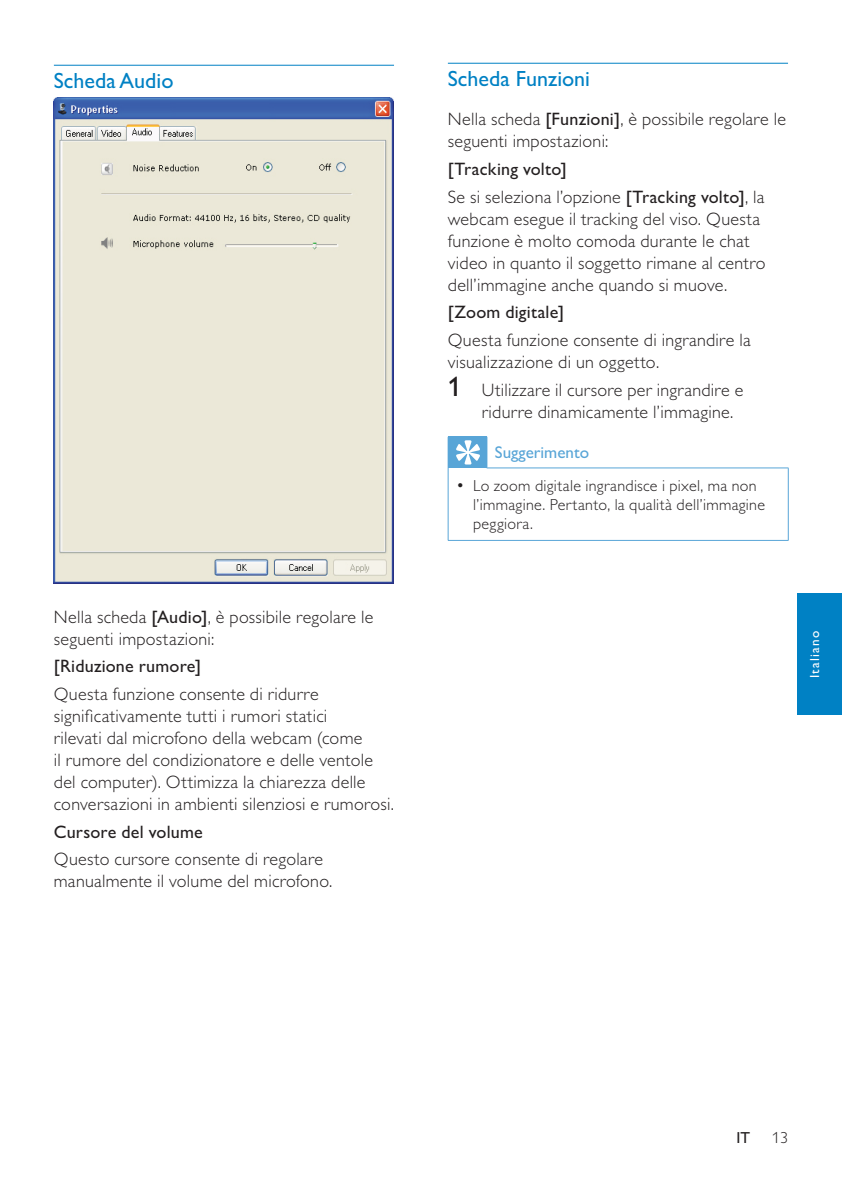
<style>
.page{position:relative;width:842px;height:1190px;background:#fff}
.page>*{position:absolute;margin:0;border:0;box-sizing:border-box;transform-origin:0 0}
.t1{font:22px "Gill Sans Alt One WGL";color:#0081c4}
.t2{font:18px/22px "Gill Sans Alt One WGL Light";letter-spacing:.015em;color:#231f20}
.t3{font:18px "Gill Sans Alt One WGL";letter-spacing:.01em;color:#231f20}
.t4{font:17px "Gill Sans Alt One WGL";color:#58a5d7}
.t5{font:16px/19px "Gill Sans Alt One WGL Light";letter-spacing:.02em;color:#231f20}
.t6{font:16px "Gill Sans Alt One WGL";color:#231f20}
.t7{font:13.2px "Gill Sans Alt One WGL";letter-spacing:.1em;color:#fff}
.s1{font-family:"Gill Sans Alt One WGL"}
.s2{font-family:"Gill Sans Alt One WGL";font-size:28px}
.s3{font-size:17px}
</style>
<div class="page">
<hr style="left:448px;top:63px;width:340px;height:1px;background:#0081c4">
<div style="left:448px;top:437px;width:39px;height:31px;background:#58a5d7"></div>
<hr style="left:487px;top:437px;width:1px;height:31px;background:#58a5d7">
<hr style="left:487px;top:468px;width:302px;height:1px;background:#58a5d7">
<hr style="left:448px;top:468px;width:1px;height:72px;background:#58a5d7">
<hr style="left:788px;top:468px;width:1px;height:72px;background:#58a5d7">
<hr style="left:448px;top:540px;width:341px;height:1px;background:#58a5d7">
<svg style="left:456px;top:440px;width:24px;height:25px"></svg>
<hr style="left:54px;top:65px;width:340px;height:1px;background:#0081c4">
<img style="left:54px;top:97px;width:340px;height:487px">
<div style="left:797px;top:593px;width:45px;height:122px;background:#0081c4"></div>
<p class="t1" style="left:54px;top:73px;width:121px">Scheda Audio</p>
<p class="t2" style="left:54px;top:608px;width:321px">Nella scheda <span class="s1">[Audio]</span>, è possibile regolare le seguenti impostazioni:</p>
<p class="t3" style="left:54px;top:660px;width:149px">[Riduzione rumore]</p>
<p class="t2" style="left:54px;top:685px;width:342px">Questa funzione consente di ridurre significativamente tutti i rumori statici<br>rilevati dal microfono della webcam (come<br>il rumore del condizionatore e delle ventole del computer). Ottimizza la chiarezza delle conversazioni in ambienti silenziosi e rumorosi.</p>
<p class="t3" style="left:54px;top:825px;width:150px">Cursore del volume</p>
<p class="t2" style="left:54px;top:850px;width:280px">Questo cursore consente di regolare manualmente il volume del microfono.</p>
<p class="t1" style="left:448px;top:71px;width:144px">Scheda Funzioni</p>
<p class="t2" style="left:448px;top:110px;width:340px">Nella scheda <span class="s1">[Funzioni]</span>, è possibile regolare le seguenti impostazioni:</p>
<p class="t3" style="left:448px;top:163px;width:121px">[Tracking volto]</p>
<p class="t2" style="left:448px;top:188px;width:319px">Se si seleziona l’opzione <span class="s1">[Tracking volto]</span>, la webcam esegue il tracking del viso. Questa funzione è molto comoda durante le chat video in quanto il soggetto rimane al centro dell’immagine anche quando si muove.</p>
<p class="t3" style="left:448px;top:306px;width:118px">[Zoom digitale]</p>
<p class="t2" style="left:448px;top:331px;width:304px">Questa funzione consente di ingrandire la visualizzazione di un oggetto.</p>
<p class="t2" style="left:482px;top:381px;width:263px;text-indent:-34px"><span class="s2">1</span> Utilizzare il cursore per ingrandire e ridurre dinamicamente l’immagine.</p>
<p class="t4" style="left:495px;top:447px;width:96px">Suggerimento</p>
<p class="t5" style="left:473px;top:478px;width:293px;text-indent:-17px"><span class="s3">•</span> Lo zoom digitale ingrandisce i pixel, ma non l’immagine. Pertanto, la qualità dell’immagine peggiora.</p>
<p class="t7" style="left:810px;top:678px;width:49px;rotate:-90deg">Italiano</p>
<p class="t6" style="left:737px;top:1133px;width:15px">IT</p>
<p class="t5" style="left:772px;top:1130px;width:17px">13</p>
</div>
